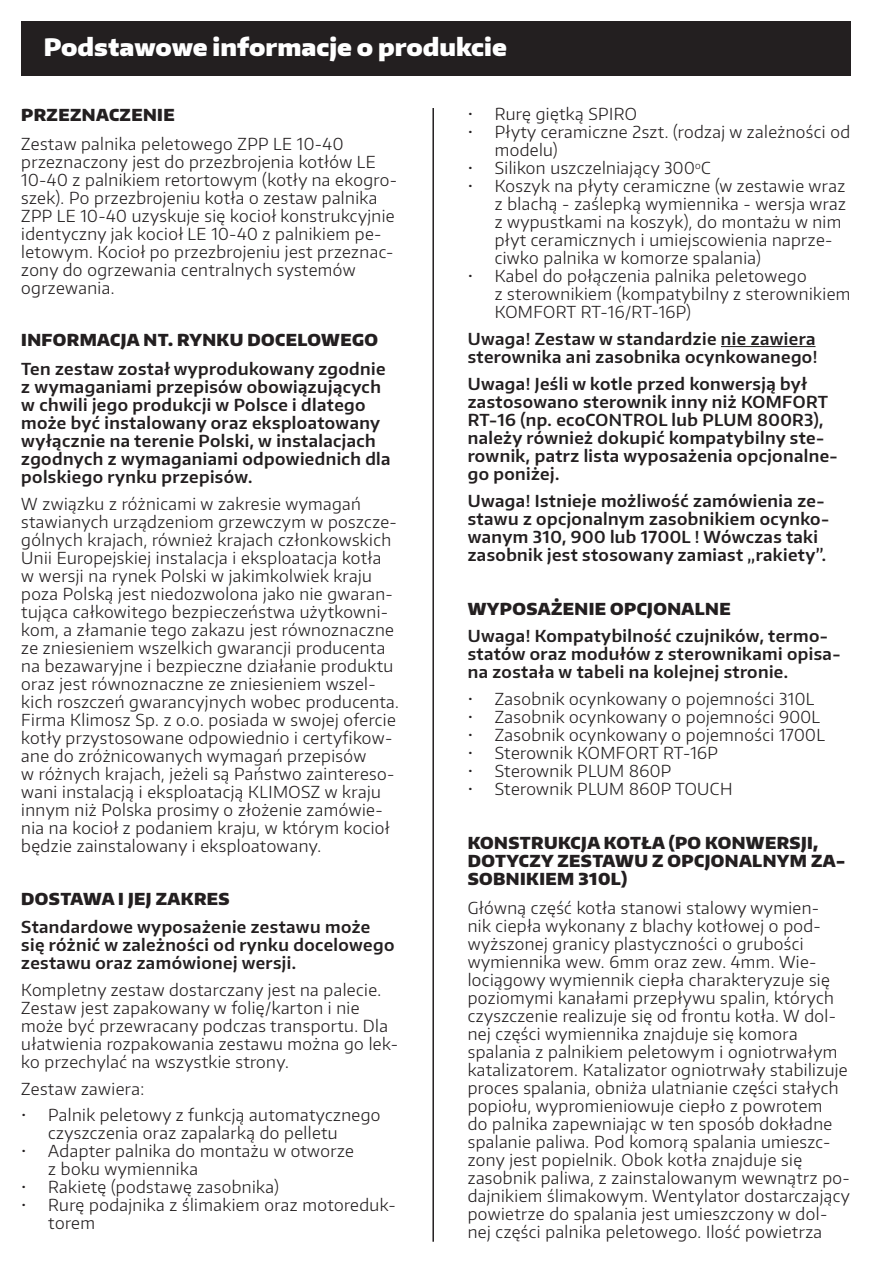
<style>
.page{position:relative;width:893px;height:1263px;background:#fff}
.page>*{position:absolute;margin:0;border:0;box-sizing:border-box;transform-origin:0 0}
.t1{font:900 24px "Encode Sans";color:#fff}
.t2{font:300 16.5px/18px "Encode Sans";letter-spacing:.025em;color:#231f20}
.t3{font:600 16.5px/18px "Encode Sans";letter-spacing:.025em;color:#231f20}
.t4{font:900 16.5px/18px "Encode Sans";letter-spacing:.025em;color:#231f20}
</style>
<div class="page">
<hr style="left:721px;top:346px;width:94px;height:1px;background:#231f20">
<hr style="left:432px;top:108px;width:2px;height:1134px;background:#231f20">
<div style="left:21px;top:21px;width:829px;height:54px;background:#231f20"></div>
<h1 class="t1" style="left:44px;top:31px;width:465px">Podstawowe informacje o produkcie</h1>
<p class="t4" style="left:21px;top:106px;width:155px">PRZEZNACZENIE</p>
<p class="t2" style="left:21px;top:134px;width:377px">Zestaw palnika peletowego ZPP LE 10-40 przeznaczony jest do przezbrojenia kotłów LE 10-40 z palnikiem retortowym (kotły na ekogro&shy;szek). Po przezbrojeniu kotła o zestaw palnika ZPP LE 10-40 uzyskuje się kocioł konstrukcyjnie identyczny jak kocioł LE 10-40 z palnikiem pe&shy;letowym. Kocioł po przezbrojeniu jest przeznac&shy;zony do ogrzewania centralnych systemów ogrzewania.</p>
<p class="t4" style="left:21px;top:331px;width:358px">INFORMACJA NT. RYNKU DOCELOWEGO</p>
<p class="t3" style="left:21px;top:359px;width:371px">Ten zestaw został wyprodukowany zgodnie z wymaganiami przepisów obowiązujących w chwili jego produkcji w Polsce i dlatego może być instalowany oraz eksploatowany wyłącznie na terenie Polski, w instalacjach zgodnych z wymaganiami odpowiednich dla polskiego rynku przepisów.</p>
<p class="t2" style="left:21px;top:494px;width:379px">W związku z różnicami w zakresie wymagań stawianych urządzeniom grzewczym w poszcze&shy;gólnych krajach, również krajach członkowskich Unii Europejskiej instalacja i eksploatacja kotła<br>w wersji na rynek Polski w jakimkolwiek kraju poza Polską jest niedozwolona jako nie gwaran&shy;tująca całkowitego bezpieczeństwa użytkowni&shy;kom, a złamanie tego zakazu jest równoznaczne ze zniesieniem wszelkich gwarancji producenta na bezawaryjne i bezpieczne działanie produktu oraz jest równoznaczne ze zniesieniem wszel&shy;kich roszczeń gwarancyjnych wobec producenta.<br>Firma Klimosz Sp. z o.o. posiada w swojej ofercie kotły przystosowane odpowiednio i certyfikow&shy;ane do zróżnicowanych wymagań przepisów<br>w różnych krajach, jeżeli są Państwo zaintereso&shy;wani instalacją i eksploatacją KLIMOSZ w kraju innym niż Polska prosimy o złożenie zamówie&shy;nia na kocioł z podaniem kraju, w którym kocioł będzie zainstalowany i eksploatowany.</p>
<p class="t4" style="left:21px;top:889px;width:210px">DOSTAWA I JEJ ZAKRES</p>
<p class="t3" style="left:21px;top:917px;width:375px">Standardowe wyposażenie zestawu może się różnić w zależności od rynku docelowego zestawu oraz zamówionej wersji.</p>
<p class="t2" style="left:21px;top:980px;width:378px">Kompletny zestaw dostarczany jest na palecie.<br>Zestaw jest zapakowany w folię/karton i nie może być przewracany podczas transportu. Dla ułatwienia rozpakowania zestawu można go lek&shy;ko przechylać na wszystkie strony.</p>
<p class="t2" style="left:21px;top:1079px;width:124px">Zestaw zawiera:</p>
<p class="t2" style="left:48px;top:1105px;width:334px;text-indent:-27px">• Palnik peletowy z funkcją automatycznego czyszczenia oraz zapalarką do pelletu</p>
<p class="t2" style="left:48px;top:1141px;width:307px;text-indent:-27px">• Adapter palnika do montażu w otworze z boku wymiennika</p>
<p class="t2" style="left:21px;top:1177px;width:259px">• Rakietę (podstawę zasobnika)</p>
<p class="t2" style="left:48px;top:1195px;width:349px;text-indent:-27px">• Rurę podajnika z ślimakiem oraz motoreduk&shy;torem</p>
<p class="t2" style="left:468px;top:104px;width:171px">• Rurę giętką SPIRO</p>
<p class="t2" style="left:495px;top:122px;width:357px;text-indent:-27px">• Płyty ceramiczne 2szt. (rodzaj w zależności od modelu)</p>
<p class="t2" style="left:468px;top:158px;width:244px">• Silikon uszczelniający 300<sup>o</sup>C</p>
<p class="t2" style="left:495px;top:176px;width:353px;text-indent:-27px">• Koszyk na płyty ceramiczne (w zestawie wraz z blachą - zaślepką wymiennika - wersja wraz z wypustkami na koszyk), do montażu w nim płyt ceramicznych i umiejscowienia naprze&shy;ciwko palnika w komorze spalania)</p>
<p class="t2" style="left:495px;top:266px;width:357px;text-indent:-27px">• Kabel do połączenia palnika peletowego<br>z sterownikiem (kompatybilny z sterownikiem<br>KOMFORT RT-16/RT-16P)</p>
<p class="t3" style="left:468px;top:329px;width:351px">Uwaga! Zestaw w standardzie nie zawiera sterownika ani zasobnika ocynkowanego!</p>
<p class="t3" style="left:468px;top:374px;width:371px">Uwaga! Jeśli w kotle przed konwersją był zastosowano sterownik inny niż KOMFORT RT-16 (np. ecoCONTROL lub PLUM 800R3), należy również dokupić kompatybilny ste&shy;rownik, patrz lista wyposażenia opcjonalne&shy;go poniżej.</p>
<p class="t3" style="left:468px;top:491px;width:363px">Uwaga! Istnieje możliwość zamówienia ze&shy;stawu z opcjonalnym zasobnikiem ocynko&shy;wanym 310, 900 lub 1700L ! Wówczas taki zasobnik jest stosowany zamiast „rakiety”.</p>
<p class="t4" style="left:468px;top:599px;width:264px">WYPOSAŻENIE OPCJONALNE</p>
<p class="t3" style="left:468px;top:626px;width:374px">Uwaga! Kompatybilność czujników, termo&shy;statów oraz modułów z sterownikami opisa&shy;na została w tabeli na kolejnej stronie.</p>
<p class="t2" style="left:468px;top:689px;width:348px">• Zasobnik ocynkowany o pojemności 310L</p>
<p class="t2" style="left:468px;top:707px;width:354px">• Zasobnik ocynkowany o pojemności 900L</p>
<p class="t2" style="left:468px;top:725px;width:359px">• Zasobnik ocynkowany o pojemności 1700L</p>
<p class="t2" style="left:468px;top:743px;width:252px">• Sterownik KOMFORT RT-16P</p>
<p class="t2" style="left:468px;top:761px;width:205px">• Sterownik PLUM 860P</p>
<p class="t2" style="left:468px;top:779px;width:266px">• Sterownik PLUM 860P TOUCH</p>
<p class="t4" style="left:468px;top:833px;width:379px">KONSTRUKCJA KOTŁA (PO KONWERSJI,<br>DOTYCZY ZESTAWU Z OPCJONALNYM ZA-<br>SOBNIKIEM 310L)</p>
<p class="t2" style="left:468px;top:898px;width:384px">Główną część kotła stanowi stalowy wymien-<br>nik ciepła wykonany z blachy kotłowej o pod&shy;wyższonej granicy plastyczności o grubości wymiennika wew. 6mm oraz zew. 4mm. Wie&shy;lociągowy wymiennik ciepła charakteryzuje się poziomymi kanałami przepływu spalin, których czyszczenie realizuje się od frontu kotła. W dol&shy;nej części wymiennika znajduje się komora spalania z palnikiem peletowym i ogniotrwałym katalizatorem. Katalizator ogniotrwały stabilizuje proces spalania, obniża ulatnianie części stałych popiołu, wypromieniowuje ciepło z powrotem<br>do palnika zapewniając w ten sposób dokładne spalanie paliwa. Pod komorą spalania umieszc&shy;zony jest popielnik. Obok kotła znajduje się zasobnik paliwa, z zainstalowanym wewnątrz po&shy;dajnikiem ślimakowym. Wentylator dostarczający powietrze do spalania jest umieszczony w dol&shy;nej części palnika peletowego. Ilość powietrza</p>
</div>
